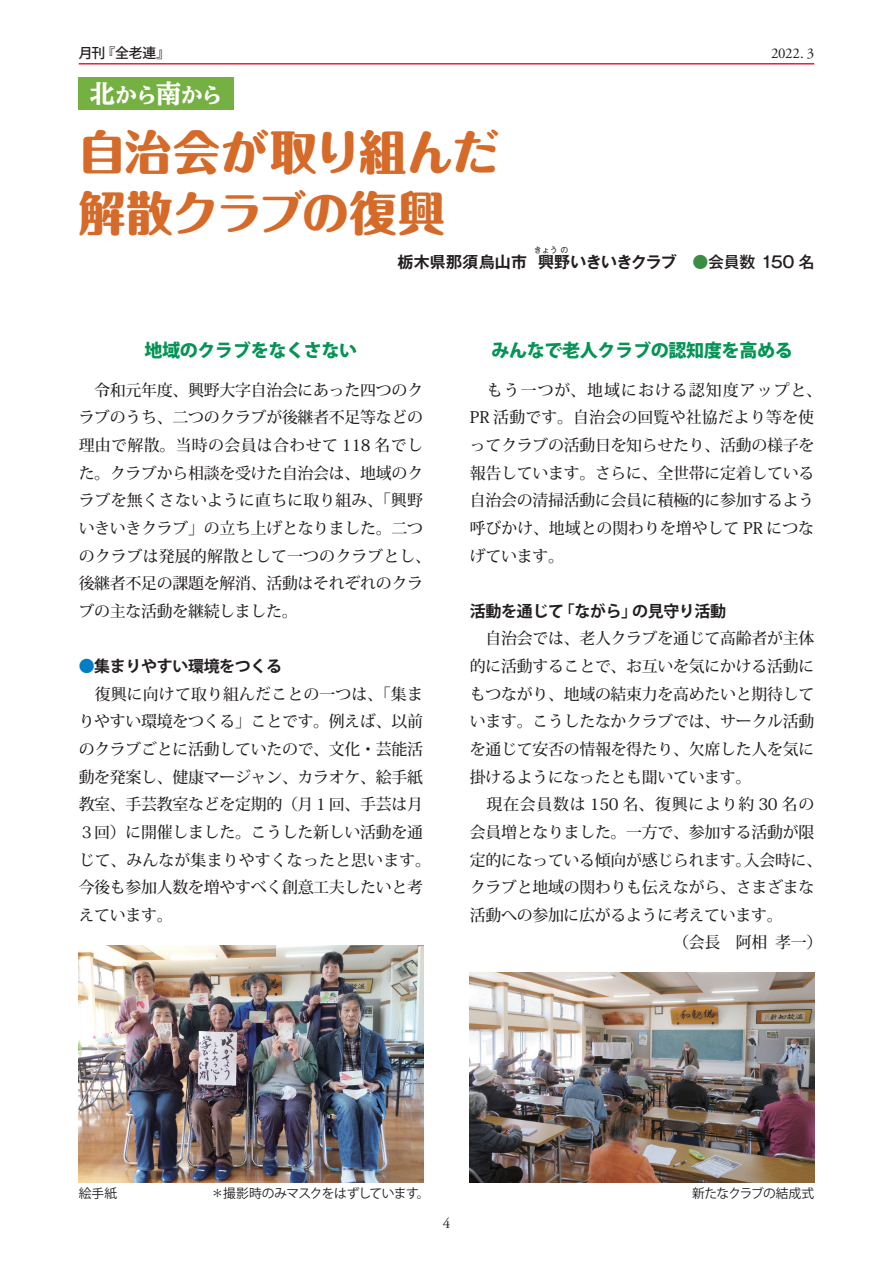
<style>
.page{position:relative;width:893px;height:1263px;background:#fff}
.page>*{position:absolute;margin:0;border:0;box-sizing:border-box;transform-origin:0 0}
.t1{font:800 46.8px/60.6px "Maru Fo Pro";letter-spacing:-.005em;color:#d56a29}
.t2{font:800 21.3px "TBUD Min Std";color:#fff}
.t3{font:800 18px "Koz Go Pro";letter-spacing:-.02em;color:#049455}
.t4{font:500 15.9px/27.6px "Koz Min Pro";letter-spacing:-.02em;color:#231f20}
.t5{font:700 15.9px "Koz Go Pro";letter-spacing:-.02em;color:#231f20}
.t6{font:700 15.9px "Gothic MB101 Pro De";color:#231f20}
.t7{font:500 15.9px "Koz Min Pro";letter-spacing:.045em;color:#231f20}
.t8{font:14.85px "Adobe Garamond";color:#231f20}
.t9{font:500 13.8px "Koz Go Pro";color:#231f20}
.t10{font:12.75px "Koz Go Pro";letter-spacing:-.035em;color:#231f20}
.t11{font:12.75px "Koz Go Pro";letter-spacing:-.055em;color:#231f20}
.t12{font:700 7.95px "Gothic MB101 Pro De";color:#231f20}
.s1{font-size:25.5px}
.s2{font-family:"Gothic MB101 Pro";font-weight:500;color:#3b8c45}
.s3{font-family:"Gothic MB101 Pro";font-weight:500}
.s4{color:#007ec5}
</style>
<div class="page">
<hr style="left:79px;top:63px;width:735px;height:2px;background:#ed1a3a">
<div style="left:79px;top:77px;width:155px;height:32px;background:#75b042"></div>
<img style="left:79px;top:945px;width:344px;height:237px">
<img style="left:470px;top:973px;width:344px;height:209px">
<p class="t9" style="left:79px;top:44px;width:93px">月刊『全老連』</p>
<h2 class="t2" style="left:90px;top:78px;width:135px"><span class="s1">北</span>から<span class="s1">南</span>から</h2>
<p class="t8" style="left:771px;top:45px;width:45px">2022. 3</p>
<h1 class="t1" style="left:78px;top:117px;width:422px">自治会が取り組んだ解散クラブの復興</h1>
<p class="t6" style="left:398px;top:249px;width:418px">栃木県那須烏山市 興野いきいきクラブ <span class="s2">●</span><span class="s3">会員数 150 名</span></p>
<p class="t12" style="left:534px;top:243px;width:36px">きょうの</p>
<p class="t3" style="left:144px;top:339px;width:214px">地域のクラブをなくさない</p>
<p class="t4" style="left:79px;top:375px;width:354px">　令和元年度、興野大字自治会にあった四つのクラブのうち、二つのクラブが後継者不足等などの理由で解散。当時の会員は合わせて 118 名でした。クラブから相談を受けた自治会は、地域のクラブを無くさないように直ちに取り組み、「興野いきいきクラブ」の立ち上げとなりました。二つのクラブは発展的解散として一つのクラブとし、後継者不足の課題を解消、活動はそれぞれのクラブの主な活動を継続しました。</p>
<p class="t5" style="left:79px;top:656px;width:205px"><span class="s4">●</span>集まりやすい環境をつくる</p>
<p class="t4" style="left:79px;top:679px;width:354px">　復興に向けて取り組んだことの一つは、「集まりやすい環境をつくる」ことです。例えば、以前のクラブごとに活動していたので、文化・芸能活動を発案し、健康マージャン、カラオケ、絵手紙教室、手芸教室などを定期的（月１回、手芸は月<br>３回）に開催しました。こうした新しい活動を通じて、みんなが集まりやすくなったと思います。今後も参加人数を増やすべく創意工夫したいと考えています。</p>
<p class="t3" style="left:491px;top:339px;width:303px">みんなで老人クラブの認知度を高める</p>
<p class="t4" style="left:470px;top:375px;width:354px">　もう一つが、地域における認知度アップと、<br>PR 活動です。自治会の回覧や社協だより等を使ってクラブの活動日を知らせたり、活動の様子を報告しています。さらに、全世帯に定着している自治会の清掃活動に会員に積極的に参加するよう呼びかけ、地域との関わりを増やして PR につなげています。</p>
<p class="t5" style="left:470px;top:601px;width:258px">活動を通じて 「ながら」の見守り活動</p>
<p class="t4" style="left:470px;top:624px;width:346px">　自治会では、老人クラブを通じて高齢者が主体</p>
<p class="t4" style="left:470px;top:652px;width:346px">的に活動することで、お互いを気にかける活動に</p>
<p class="t4" style="left:470px;top:679px;width:346px">もつながり、地域の結束力を高めたいと期待して</p>
<p class="t4" style="left:470px;top:707px;width:346px">います。こうしたなかクラブでは、サークル活動</p>
<p class="t4" style="left:470px;top:735px;width:346px">を通じて安否の情報を得たり、欠席した人を気に</p>
<p class="t4" style="left:470px;top:762px;width:283px">掛けるようになったとも聞いています。</p>
<p class="t7" style="left:470px;top:793px;width:346px">　現在会員数は 150 名、復興により約 30 名の</p>
<p class="t4" style="left:470px;top:818px;width:346px">会員増となりました。一方で、参加する活動が限</p>
<p class="t4" style="left:470px;top:845px;width:354px">定的になっている傾向が感じられます。入会時に、</p>
<p class="t4" style="left:470px;top:873px;width:346px">クラブと地域の関わりも伝えながら、さまざまな</p>
<p class="t4" style="left:470px;top:900px;width:314px">活動への参加に広がるように考えています。</p>
<p class="t4" style="left:673px;top:928px;width:151px">（会長　阿相 孝一）</p>
<p class="t10" style="left:79px;top:1185px;width:40px">絵手紙</p>
<p class="t10" style="left:211px;top:1185px;width:220px">＊撮影時のみマスクをはずしています。</p>
<p class="t11" style="left:692px;top:1185px;width:124px">新たなクラブの結成式</p>
<p class="t8" style="left:443px;top:1215px;width:9px">4</p>
</div>
